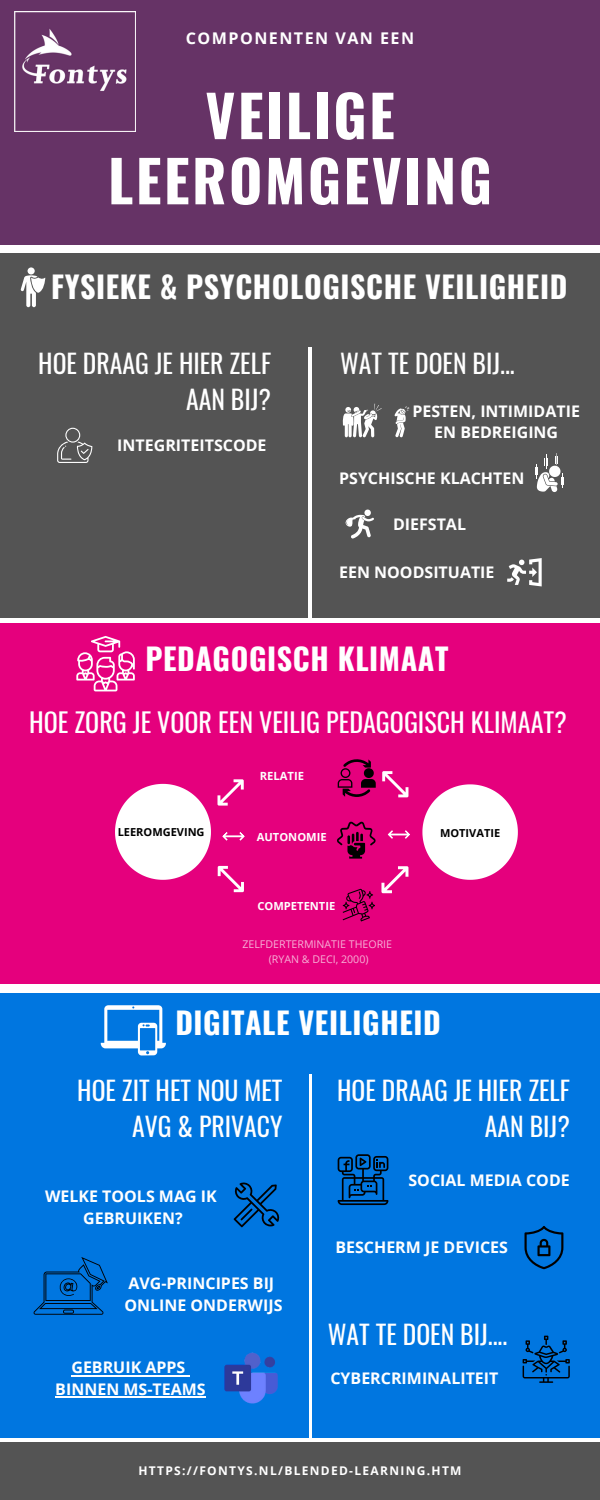
<style>
.page{position:relative;width:600px;height:1500px;background:#fff}
.page>*{position:absolute;margin:0;border:0;box-sizing:border-box;transform-origin:0 0}
.t1{font:700 57.3px/65.2px "Oswald";letter-spacing:.045em;color:#fff;text-align:center}
.t2{font:700 30.1px "Oswald";letter-spacing:.02em;color:#fff}
.t3{font:26.1px "Oswald";color:#fff}
.t4{font:25.7px/36px "Oswald";color:#fff;text-align:right}
.t5{font:700 16.1px "Open Sans";letter-spacing:.09em;color:#fff}
.t6{font:700 16px/21.8px "Open Sans";color:#fff;text-align:center}
.t7{font:700 12px "Open Sans";letter-spacing:.11em;color:#fff}
.t8{font:700 11.2px "Open Sans";color:#fff}
.t9{font:700 11px "Open Sans";color:#000}
.t10{font:10.6px/14.4px "Open Sans";color:#fff;text-align:center}
</style>
<div class="page">
<div style="left:0;top:0;width:600px;height:245px;background:#636"></div>
<div style="left:0;top:254px;width:600px;height:364px;background:#545454"></div>
<div style="left:0;top:623px;width:600px;height:342px;background:#e5007d"></div>
<div style="left:0;top:640px;width:600px;height:344px;background:#e5007d"></div>
<div style="left:0;top:1443px;width:600px;height:57px;background:#545454"></div>
<hr style="left:309px;top:347px;width:3px;height:271px;background:#fff">
<img style="left:14px;top:11px;width:121px;height:121px">
<div style="left:0;top:993px;width:600px;height:445px;background:#0076e0"></div>
<hr style="left:309px;top:1074px;width:3px;height:366px;background:#fff">
<svg style="left:101px;top:1005px;width:65px;height:51px"></svg>
<svg style="left:422px;top:784px;width:96px;height:96px"></svg>
<svg style="left:218px;top:779px;width:26px;height:27px"></svg>
<svg style="left:382px;top:771px;width:26px;height:26px"></svg>
<svg style="left:222px;top:832px;width:23px;height:9px"></svg>
<svg style="left:218px;top:866px;width:26px;height:26px"></svg>
<svg style="left:381px;top:866px;width:27px;height:27px"></svg>
<svg style="left:525px;top:1226px;width:38px;height:43px"></svg>
<svg style="left:523px;top:1336px;width:47px;height:47px"></svg>
<svg style="left:234px;top:1182px;width:46px;height:45px"></svg>
<svg style="left:33px;top:1257px;width:75px;height:58px"></svg>
<svg style="left:343px;top:404px;width:39px;height:33px"></svg>
<svg style="left:395px;top:406px;width:14px;height:31px"></svg>
<svg style="left:535px;top:453px;width:29px;height:39px"></svg>
<svg style="left:345px;top:509px;width:29px;height:30px"></svg>
<svg style="left:507px;top:558px;width:35px;height:28px"></svg>
<svg style="left:115px;top:784px;width:96px;height:96px"></svg>
<svg style="left:76px;top:636px;width:59px;height:55px"></svg>
<svg style="left:338px;top:1154px;width:50px;height:51px"></svg>
<svg style="left:57px;top:428px;width:35px;height:35px"></svg>
<div style="left:28px;top:267px;width:7px;height:7px;background:#fff;border-radius:50%"></div>
<svg style="left:21px;top:275px;width:24px;height:32px"></svg>
<svg style="left:387px;top:830px;width:23px;height:9px"></svg>
<img style="left:224px;top:1352px;width:54px;height:52px">
<svg style="left:338px;top:759px;width:38px;height:38px"></svg>
<svg style="left:337px;top:822px;width:39px;height:36px"></svg>
<svg style="left:343px;top:889px;width:32px;height:33px"></svg>
<hr style="left:71px;top:1375px;width:114px;height:1px;background:#fff">
<hr style="left:55px;top:1397px;width:151px;height:1px;background:#fff">
<p class="t5" style="left:186px;top:27px;width:230px">COMPONENTEN VAN EEN</p>
<p class="t1" style="left:108px;top:81px;width:386px">VEILIGE<br>LEEROMGEVING</p>
<p class="t2" style="left:51px;top:263px;width:518px">FYSIEKE &amp; PSYCHOLOGISCHE VEILIGHEID</p>
<p class="t4" style="left:38px;top:345px;width:234px">HOE DRAAG JE HIER ZELF<br>AAN BIJ?</p>
<p class="t6" style="left:117px;top:434px;width:151px">INTEGRITEITSCODE</p>
<p class="t4" style="left:340px;top:345px;width:176px">WAT TE DOEN BIJ...</p>
<p class="t6" style="left:413px;top:400px;width:169px">PESTEN, INTIMIDATIE<br>EN BEDREIGING</p>
<p class="t6" style="left:339px;top:467px;width:187px">PSYCHISCHE KLACHTEN</p>
<p class="t6" style="left:393px;top:513px;width:75px">DIEFSTAL</p>
<p class="t6" style="left:339px;top:561px;width:157px">EEN NOODSITUATIE</p>
<p class="t2" style="left:145px;top:635px;width:305px">PEDAGOGISCH KLIMAAT</p>
<p class="t3" style="left:29px;top:701px;width:539px">HOE ZORG JE VOOR EEN VEILIG PEDAGOGISCH KLIMAAT?</p>
<p class="t8" style="left:260px;top:768px;width:46px">RELATIE</p>
<p class="t9" style="left:118px;top:824px;width:88px">LEEROMGEVING</p>
<p class="t9" style="left:440px;top:826px;width:62px">MOTIVATIE</p>
<p class="t8" style="left:257px;top:829px;width:71px">AUTONOMIE</p>
<p class="t8" style="left:257px;top:898px;width:79px">COMPETENTIE</p>
<p class="t10" style="left:242px;top:937px;width:151px">ZELFDERTERMINATIE THEORIE (RYAN &amp; DECI, 2000)</p>
<p class="t2" style="left:175px;top:999px;width:267px">DIGITALE VEILIGHEID</p>
<p class="t4" style="left:77px;top:1071px;width:207px">HOE ZIT HET NOU MET<br>AVG &amp; PRIVACY</p>
<p class="t6" style="left:45px;top:1185px;width:173px">WELKE TOOLS MAG IK</p>
<p class="t6" style="left:83px;top:1207px;width:101px">GEBRUIKEN?</p>
<p class="t6" style="left:128px;top:1272px;width:147px">AVG-PRINCIPES BIJ</p>
<p class="t6" style="left:124px;top:1294px;width:160px">ONLINE ONDERWIJS</p>
<p class="t6" style="left:71px;top:1356px;width:115px">GEBRUIK APPS</p>
<p class="t6" style="left:55px;top:1378px;width:152px">BINNEN MS-TEAMS</p>
<p class="t4" style="left:337px;top:1071px;width:234px">HOE DRAAG JE HIER ZELF<br>AAN BIJ?</p>
<p class="t6" style="left:409px;top:1169px;width:163px">SOCIAL MEDIA CODE</p>
<p class="t6" style="left:335px;top:1236px;width:174px">BESCHERM JE DEVICES</p>
<p class="t4" style="left:328px;top:1315px;width:181px">WAT TE DOEN BIJ....</p>
<p class="t6" style="left:330px;top:1367px;width:170px">CYBERCRIMINALITEIT</p>
<p class="t7" style="left:138px;top:1462px;width:325px">HTTPS://FONTYS.NL/BLENDED-LEARNING.HTM</p>
</div>
